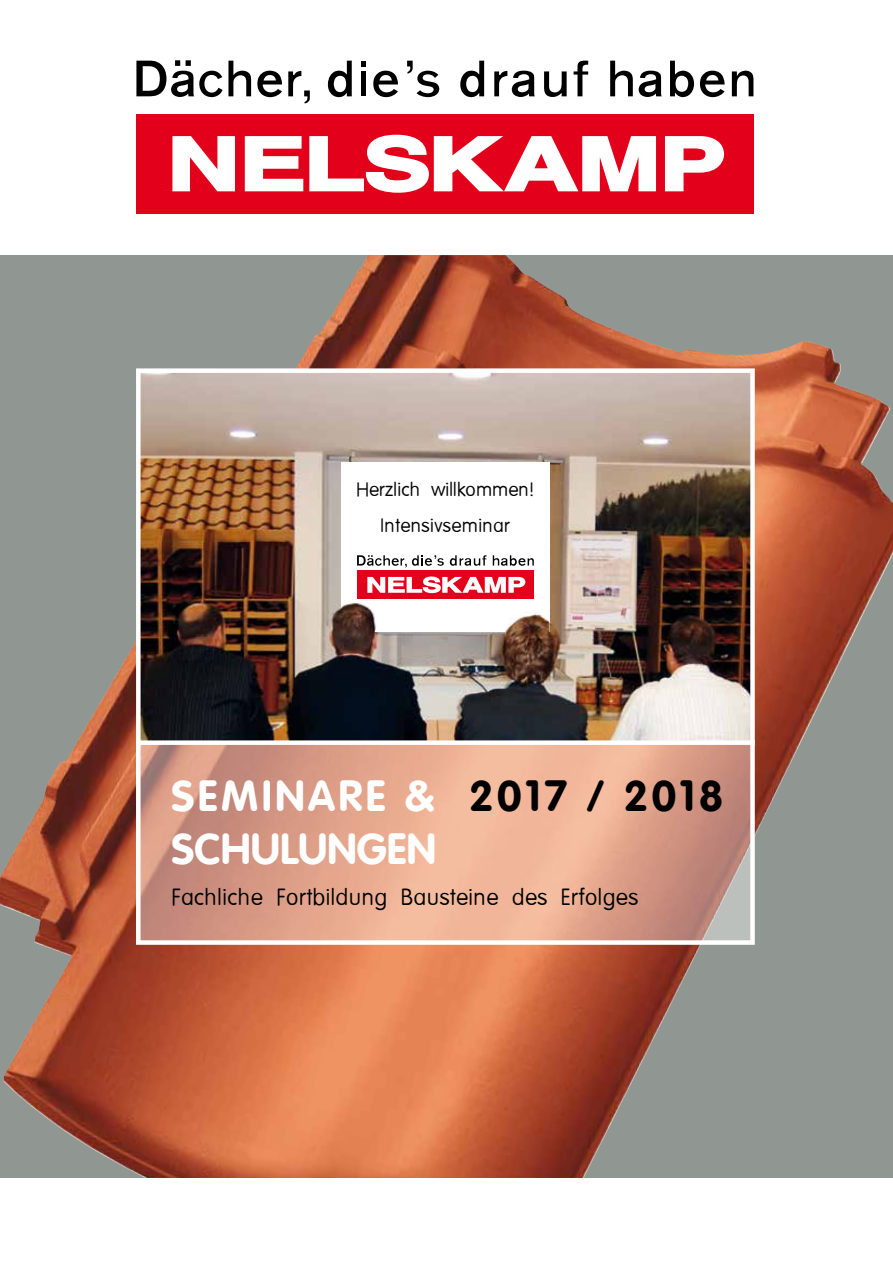
<style>
.page{position:relative;width:893px;height:1263px;background:#fff}
.page>*{position:absolute;margin:0;border:0;box-sizing:border-box;transform-origin:0 0}
.t1{font:42.75px/52.5px "VAG Rounded Bold";color:#fff}
.t2{font:42.75px "VAG Rounded Bold";letter-spacing:.08em;color:#000}
.t3{font:100 27px "VAGROUNDED";letter-spacing:.005em;color:#000}
.t4{font:100 22.5px/36px "VAGROUNDED";letter-spacing:-.005em;color:#000;text-align:center}
</style>
<div class="page">
<img style="left:0;top:255px;width:893px;height:923px">
<svg style="left:141px;top:745px;width:609px;height:195px;background:#dea38c"></svg>
<div style="left:136px;top:740px;width:619px;height:205px;border:4px solid #fff"></div>
<div style="left:136px;top:114px;width:618px;height:100px;background:#e2001a"></div>
<svg style="left:172px;top:136px;width:63px;height:55px"></svg>
<svg style="left:245px;top:136px;width:58px;height:55px"></svg>
<svg style="left:665px;top:136px;width:59px;height:55px"></svg>
<svg style="left:309px;top:135px;width:347px;height:58px"></svg>
<svg style="left:544px;top:71px;width:23px;height:26px"></svg>
<svg style="left:732px;top:71px;width:21px;height:25px"></svg>
<svg style="left:610px;top:61px;width:23px;height:35px"></svg>
<svg style="left:574px;top:61px;width:14px;height:35px"></svg>
<div style="left:361px;top:71px;width:5px;height:25px;background:#000"></div>
<svg style="left:288px;top:71px;width:22px;height:32px"></svg>
<svg style="left:639px;top:71px;width:23px;height:26px"></svg>
<svg style="left:494px;top:71px;width:41px;height:26px"></svg>
<svg style="left:460px;top:61px;width:24px;height:36px"></svg>
<svg style="left:328px;top:61px;width:24px;height:36px"></svg>
<svg style="left:670px;top:61px;width:24px;height:36px"></svg>
<svg style="left:136px;top:60px;width:115px;height:37px"></svg>
<svg style="left:700px;top:71px;width:25px;height:26px"></svg>
<svg style="left:373px;top:71px;width:25px;height:26px"></svg>
<svg style="left:257px;top:71px;width:25px;height:26px"></svg>
<svg style="left:407px;top:61px;width:32px;height:36px"></svg>
<svg style="left:361px;top:61px;width:5px;height:5px"></svg>
<img style="left:141px;top:373px;width:609px;height:367px">
<div style="left:136px;top:368px;width:619px;height:377px;border:4px solid #fff"></div>
<div style="left:341px;top:462px;width:209px;height:169px;background:#fff"></div>
<div style="left:357px;top:571px;width:177px;height:28px;background:#e2001a"></div>
<svg style="left:367px;top:576px;width:158px;height:17px"></svg>
<svg style="left:450px;top:555px;width:36px;height:11px"></svg>
<svg style="left:493px;top:555px;width:41px;height:11px"></svg>
<svg style="left:357px;top:555px;width:87px;height:13px"></svg>
<img style="left:325px;top:601px;width:225px;height:88px">
<p class="t4" style="left:356px;top:473px;width:180px">Herzlich willkommen!<br>Intensivseminar</p>
<h1 class="t1" style="left:172px;top:769px;width:266px">SEMINARE &amp;<br>SCHULUNGEN</h1>
<h1 class="t2" style="left:469px;top:771px;width:256px">2017 / 2018</h1>
<p class="t3" style="left:172px;top:887px;width:468px">Fachliche Fortbildung Bausteine des Erfolges</p>
</div>
